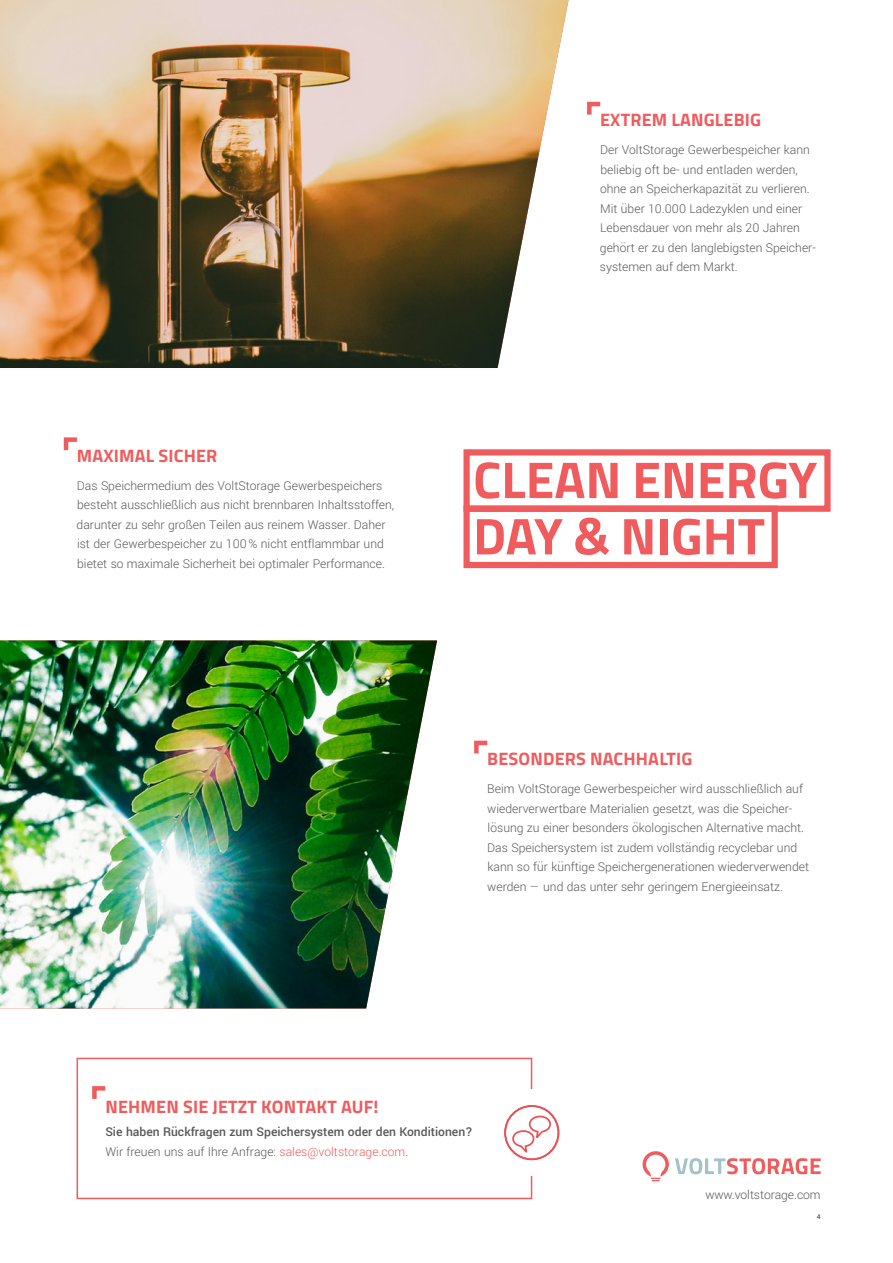
<style>
.page{position:relative;width:893px;height:1263px;background:#fff}
.page>*{position:absolute;margin:0;border:0;box-sizing:border-box;transform-origin:0 0}
.t1{font:700 51.75px "Titillium Web";color:#f05b5d}
.t2{font:700 18px "Titillium Web";letter-spacing:.01em;color:#f05b5d}
.Bildunterschrift{font:300 13.5px/19.5px "Yantramanav";color:#57585a}
.Bildunterschrift-2{font:500 13.5px/19.5px "Yantramanav";color:#57585a}
.Adresszeile{font:300 13.5px "Yantramanav";letter-spacing:-.005em;color:#57585a}
.t3{font:500 7.5px "Yantramanav";color:#57585a}
.s1{font-weight:300}
.s2{font-weight:300;color:#f05b5d}
</style>
<div class="page">
<div style="left:77px;top:1058px;width:455px;height:141px;border:2px solid #f05b5d"></div>
<div style="left:463px;top:449px;width:368px;height:63px;border:6px solid #f05b5d"></div>
<div style="left:463px;top:506px;width:315px;height:62px;border:6px solid #f05b5d"></div>
<img style="left:0;top:0;width:568px;height:368px">
<img style="left:0;top:640px;width:437px;height:368px">
<svg style="left:587px;top:101px;width:14px;height:14px"></svg>
<svg style="left:63px;top:437px;width:14px;height:14px"></svg>
<svg style="left:474px;top:740px;width:14px;height:14px"></svg>
<svg style="left:92px;top:1086px;width:14px;height:13px"></svg>
<div style="left:504px;top:1089px;width:55px;height:87px;background:#fff"></div>
<div style="left:504px;top:1105px;width:55px;height:55px;border:2px solid #ea5155;border-radius:50%"></div>
<svg style="left:511px;top:1115px;width:41px;height:42px"></svg>
<svg style="left:675px;top:1158px;width:146px;height:16px"></svg>
<svg style="left:643px;top:1151px;width:26px;height:30px"></svg>
<h2 class="t2" style="left:77px;top:442px;width:142px">MAXIMAL SICHER</h2>
<p class="Bildunterschrift" style="left:77px;top:476px;width:319px">Das Speichermedium des VoltStorage Gewerbespeichers besteht ausschließlich aus nicht brennbaren Inhaltsstoffen, darunter zu sehr großen Teilen aus reinem Wasser. Daher ist der Gewerbespeicher zu 100% nicht entflammbar und bietet so maximale Sicherheit bei optimaler Performance.</p>
<h2 class="t2" style="left:600px;top:106px;width:163px">EXTREM LANGLEBIG</h2>
<p class="Bildunterschrift" style="left:600px;top:140px;width:217px">Der VoltStorage Gewerbespeicher kann beliebig oft be- und entladen werden, ohne an Speicherkapazität zu verlieren.<br>Mit über 10.000 Ladezyklen und einer Lebensdauer von mehr als 20 Jahren gehört er zu den langlebigsten Speicher&shy;systemen auf dem Markt.</p>
<h1 class="t1" style="left:473px;top:440px;width:346px">CLEAN ENERGY</h1>
<h1 class="t1" style="left:473px;top:497px;width:293px">DAY &amp; NIGHT</h1>
<h2 class="t2" style="left:487px;top:745px;width:207px">BESONDERS NACHHALTIG</h2>
<p class="Bildunterschrift" style="left:487px;top:779px;width:323px">Beim VoltStorage Gewerbespeicher wird ausschließlich auf wiederverwertbare Materialien gesetzt, was die Speicher&shy;lösung zu einer besonders ökologischen Alternative macht.<br>Das Speichersystem ist zudem vollständig recyclebar und kann so für künftige Speichergenerationen wiederverwendet werden — und das unter sehr geringem Energieeinsatz.</p>
<h2 class="t2" style="left:105px;top:1092px;width:275px">NEHMEN SIE JETZT KONTAKT AUF!</h2>
<p class="Bildunterschrift-2" style="left:105px;top:1122px;width:369px">Sie haben Rückfragen zum Speichersystem oder den Konditionen?<br><span class="s1">Wir freuen uns auf Ihre Anfrage:</span> <span class="s2">sales@voltstorage.com</span><span class="s1">.</span></p>
<p class="Adresszeile" style="left:705px;top:1187px;width:117px">www.voltstorage.com</p>
<p class="t3" style="left:817px;top:1212px;width:5px">4</p>
</div>
